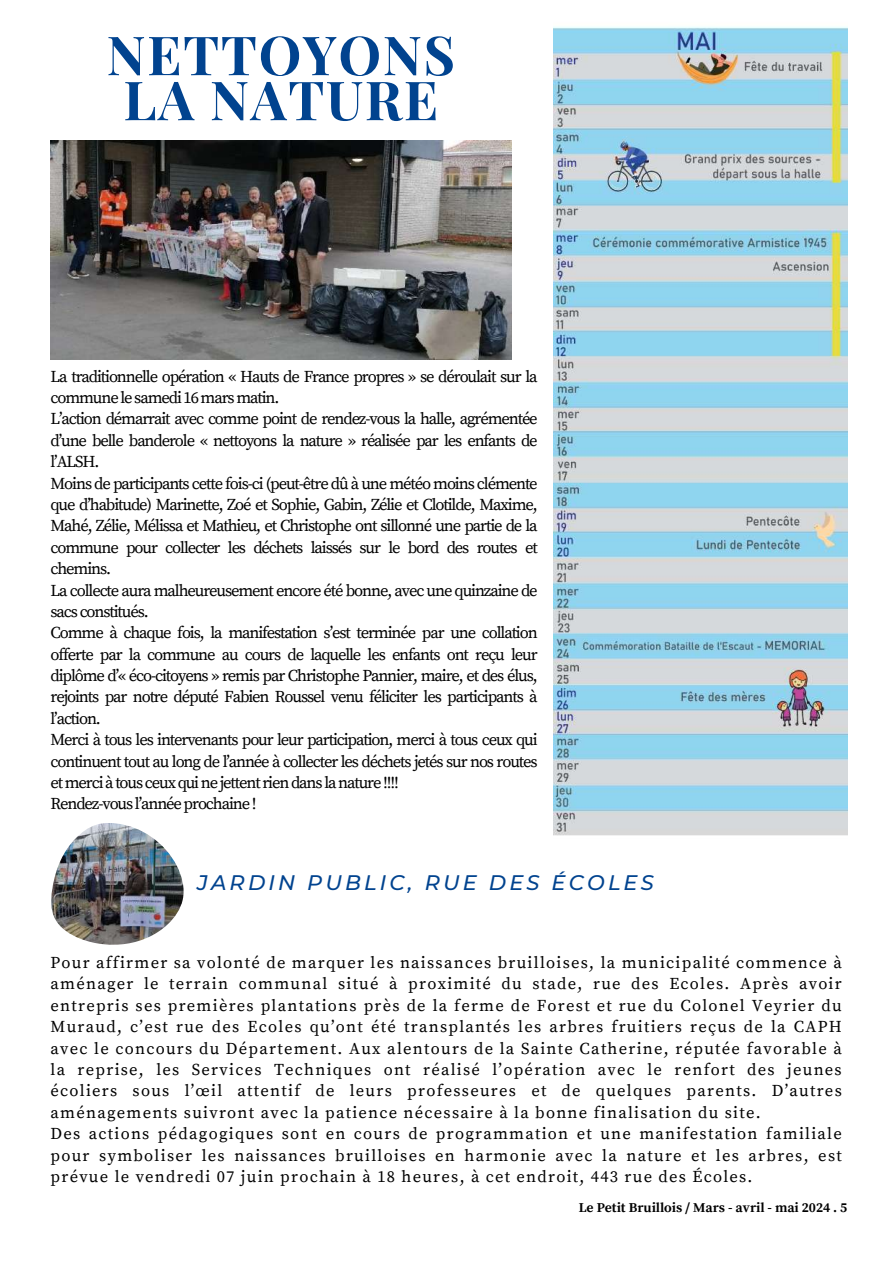
<style>
.page{position:relative;width:894px;height:1264px;background:#fff}
.page>*{position:absolute;margin:0;border:0;box-sizing:border-box;transform-origin:0 0}
.t1{font:700 54px/45px "Playfair Display";letter-spacing:.03em;color:#01438f;text-align:center}
.t2{font:italic 500 21px "Montserrat";letter-spacing:.15em;color:#01438f}
.t3{font:16.5px/21.3px "Source Serif Pro";letter-spacing:-.065em;color:#000}
.t4{font:16.5px/21.3px "Source Serif Pro";letter-spacing:.075em;color:#000}
.t5{font:700 13.5px "Source Serif Pro";color:#000}
</style>
<div class="page">
<img style="left:50px;top:140px;width:461px;height:220px">
<img style="left:51px;top:823px;width:132px;height:121px">
<img style="left:553px;top:26px;width:294px;height:810px">
<h1 class="t1" style="left:107px;top:30px;width:350px">NETTOYONS<br>LA NATURE</h1>
<p class="t3" style="left:50px;top:366px;width:488px">La traditionnelle opération « Hauts de France propres » se déroulait sur la commune le samedi 16 mars matin.<br>L’action démarrait avec comme point de rendez-vous la halle, agrémentée d’une belle banderole « nettoyons la nature » réalisée par les enfants de l’ALSH.<br>Moins de participants cette fois-ci (peut-être dû à une météo moins clémente que d’habitude) Marinette, Zoé et Sophie, Gabin, Zélie et Clotilde, Maxime, Mahé, Zélie, Mélissa et Mathieu, et Christophe ont sillonné une partie de la commune pour collecter les déchets laissés sur le bord des routes et chemins.<br>La collecte aura malheureusement encore été bonne, avec une quinzaine de sacs constitués.<br>Comme à chaque fois, la manifestation s’est terminée par une collation offerte par la commune au cours de laquelle les enfants ont reçu leur diplôme d’« éco-citoyens » remis par Christophe Pannier, maire, et des élus, rejoints par notre député Fabien Roussel venu féliciter les participants à l’action.<br>Merci à tous les intervenants pour leur participation, merci à tous ceux qui continuent tout au long de l’année à collecter les déchets jetés sur nos routes et merci à tous ceux qui ne jettent rien dans la nature !!!!<br>Rendez-vous l’année prochaine !</p>
<p class="t2" style="left:197px;top:870px;width:458px">JARDIN PUBLIC, RUE DES ÉCOLES</p>
<p class="t4" style="left:50px;top:952px;width:792px">Pour affirmer sa volonté de marquer les naissances bruilloises, la municipalité commence à aménager le terrain communal situé à proximité du stade, rue des Ecoles. Après avoir entrepris ses premières plantations près de la ferme de Forest et rue du Colonel Veyrier du Muraud, c’est rue des Ecoles qu’ont été transplantés les arbres fruitiers reçus de la CAPH avec le concours du Département. Aux alentours de la Sainte Catherine, réputée favorable à la reprise, les Services Techniques ont réalisé l’opération avec le renfort des jeunes écoliers sous l’œil attentif de leurs professeures et de quelques parents. D’autres aménagements suivront avec la patience nécessaire à la bonne finalisation du site.<br>Des actions pédagogiques sont en cours de programmation et une manifestation familiale pour symboliser les naissances bruilloises en harmonie avec la nature et les arbres, est prévue le vendredi 07 juin prochain à 18 heures, à cet endroit, 443 rue des Écoles.</p>
<p class="t5" style="left:578px;top:1199px;width:270px">Le Petit Bruillois / Mars - avril - mai 2024 . 5</p>
</div>
